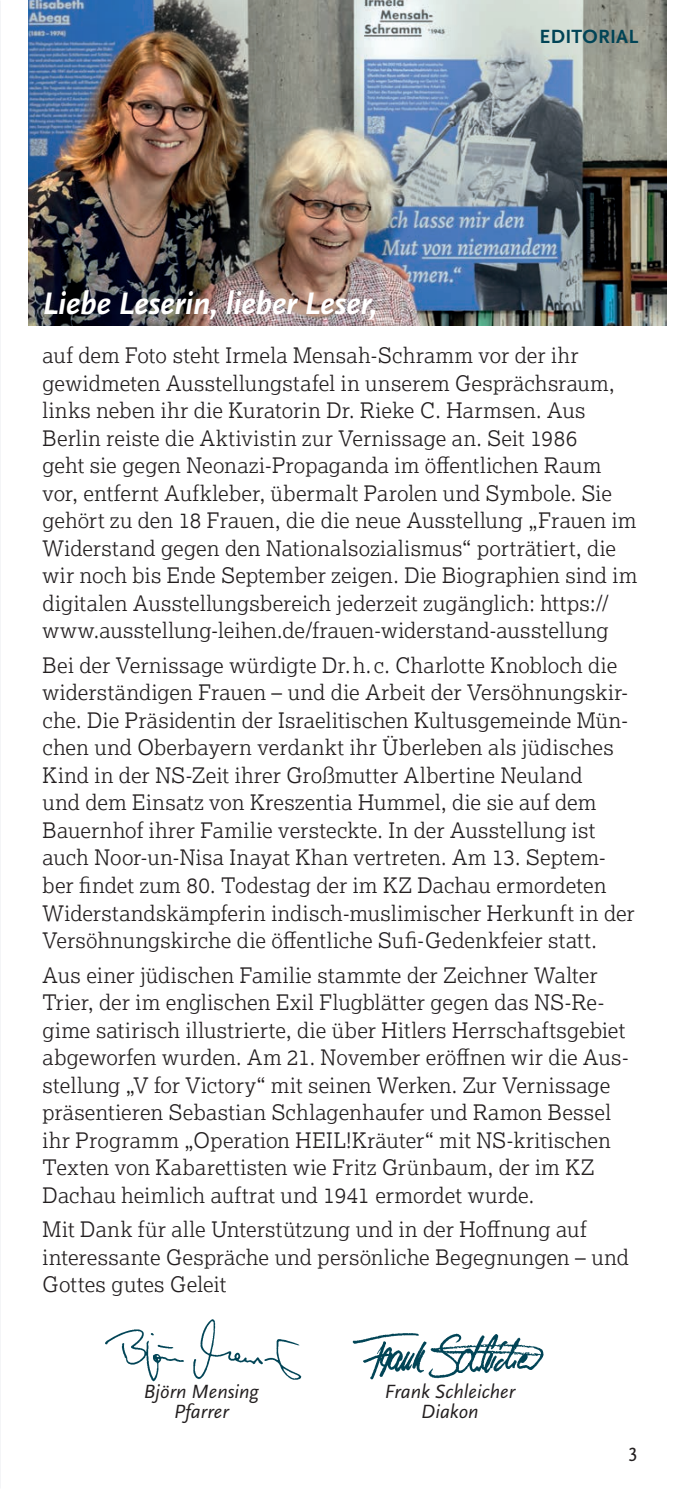
<style>
.page{position:relative;width:695px;height:1489px;background:#fff}
.page>*{position:absolute;margin:0;border:0;box-sizing:border-box;transform-origin:0 0}
.t1{font:32.5px "Scala Sans Bold LF Italic";letter-spacing:-.01em;color:#fff}
.t2{font:300 21.25px/27.5px "Lexia";letter-spacing:.015em;color:#231f20}
.t3{font:20px/20px "Scala Sans Regular LF Italic";letter-spacing:.005em;color:#231f20;text-align:center}
.t4{font:20px "Scala Sans Bold LF";letter-spacing:.01em;color:#014456}
.t5{font:20px "Scala Sans Regular LF";color:#231f20}
</style>
<div class="page">
<img style="left:28px;top:0;width:638px;height:326px">
<img style="left:105px;top:1319px;width:197px;height:63px">
<img style="left:352px;top:1333px;width:192px;height:47px">
<p class="t4" style="left:539px;top:26px;width:100px">EDITORIAL</p>
<h1 class="t1" style="left:43px;top:286px;width:336px">Liebe Leserin, lieber Leser,</h1>
<p class="t2" style="left:43px;top:341px;width:596px">auf dem Foto steht Irmela Mensah-Schramm vor der ihr gewidmeten Ausstellungstafel in unserem Gesprächsraum, links neben ihr die Kuratorin Dr. Rieke C. Harmsen. Aus Berlin reiste die Aktivistin zur Vernissage an. Seit 1986<br>geht sie gegen Neonazi-Propaganda im öffentlichen Raum vor, entfernt Aufkleber, übermalt Parolen und Symbole. Sie gehört zu den 18 Frauen, die die neue Ausstellung „Frauen im Widerstand gegen den Nationalsozialismus“ porträtiert, die wir noch bis Ende September zeigen. Die Biographien sind im digitalen Ausstellungsbereich jederzeit zugänglich: https:// www.ausstellung-leihen.de/frauen-widerstand-ausstellung</p>
<p class="t2" style="left:43px;top:651px;width:593px">Bei der Vernissage würdigte Dr.h. c. Charlotte Knobloch die widerständigen Frauen – und die Arbeit der Versöhnungskir&shy;che. Die Präsidentin der Israelitischen Kultusgemeinde Mün&shy;chen und Oberbayern verdankt ihr Überleben als jüdisches Kind in der NS-Zeit ihrer Großmutter Albertine Neuland<br>und dem Einsatz von Kreszentia Hummel, die sie auf dem Bauernhof ihrer Familie versteckte. In der Ausstellung ist auch Noor-un-Nisa Inayat Khan vertreten. Am 13. Septem&shy;ber findet zum 80. Todestag der im KZ Dachau ermordeten Widerstandskämpferin indisch-muslimischer Herkunft in der Versöhnungskirche die öffentliche Sufi-Gedenkfeier statt.</p>
<p class="t2" style="left:43px;top:960px;width:587px">Aus einer jüdischen Familie stammte der Zeichner Walter Trier, der im englischen Exil Flugblätter gegen das NS-Re&shy;gime satirisch illustrierte, die über Hitlers Herrschaftsgebiet abgeworfen wurden. Am 21. November eröffnen wir die Aus&shy;stellung „V for Victory“ mit seinen Werken. Zur Vernissage präsentieren Sebastian Schlagenhaufer und Ramon Bessel ihr Programm „Operation HEIL!Kräuter“ mit NS-kritischen Texten von Kabarettisten wie Fritz Grünbaum, der im KZ Dachau heimlich auftrat und 1941 ermordet wurde.</p>
<p class="t2" style="left:43px;top:1215px;width:587px">Mit Dank für alle Unterstützung und in der Hoffnung auf interessante Gespräche und persönliche Begegnungen – und<br>Gottes gutes Geleit</p>
<p class="t3" style="left:144px;top:1381px;width:117px">Björn Mensing<br>Pfarrer</p>
<p class="t3" style="left:384px;top:1381px;width:132px">Frank Schleicher<br>Diakon</p>
<p class="t5" style="left:628px;top:1442px;width:11px">3</p>
</div>
